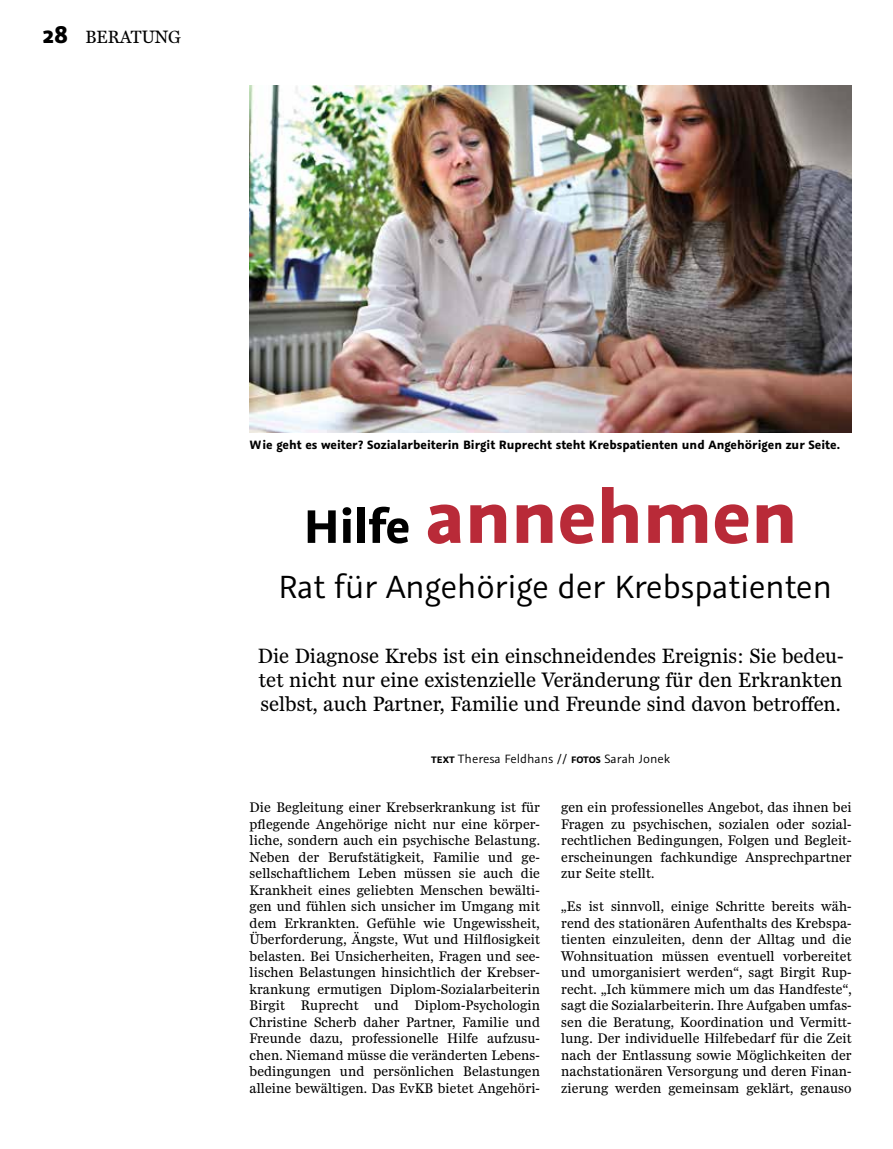
<style>
.page{position:relative;width:893px;height:1149px;background:#fff}
.page>*{position:absolute;margin:0;border:0;box-sizing:border-box;transform-origin:0 0}
.t1{font:700 82.5px "Graublau Sans";letter-spacing:-.01em;color:#b92a38}
.t2{font:36px "Graublau Sans";letter-spacing:-.01em;color:#000}
.t3{font:21px/24px "Miller Daily";color:#000;text-align:justify}
.t4{font:18px "Miller Daily";color:#000}
.t5{font:14.1px/16.5px "Miller Daily";letter-spacing:.01em;color:#000;text-align:justify}
.t6{font:700 13.5px "Graublau Sans";color:#000}
.t7{font:13.5px "Graublau Sans";color:#000}
.s1{font-family:"Graublau Sans";font-weight:700;font-size:27px}
.s2{font-size:52.5px;color:#000}
.s3{font-weight:700;font-size:10.5px}
</style>
<div class="page">
<img style="left:249px;top:85px;width:602px;height:348px">
<p class="t4" style="left:43px;top:27px;width:139px"><span class="s1">28</span> BERATUNG</p>
<p class="t6" style="left:249px;top:436px;width:592px">Wie geht es weiter? Sozialarbeiterin Birgit Ruprecht steht Krebspatienten und Angehörigen zur Seite.</p>
<h1 class="t1" style="left:303px;top:463px;width:495px"><span class="s2">Hilfe</span> annehmen</h1>
<h2 class="t2" style="left:278px;top:564px;width:555px">Rat für Angehörige der Krebspatienten</h2>
<h3 class="t3" style="left:258px;top:644px;width:587px">Die Diagnose Krebs ist ein einschneidendes Ereignis: Sie bedeu&shy;tet nicht nur eine existenzielle Veränderung für den Erkrankten selbst, auch Partner, Familie und Freunde sind davon betroffen.</h3>
<p class="t7" style="left:431px;top:750px;width:153px"><span class="s3">Text</span> Theresa Feldhans // <span class="s3">Foto</span></p>
<p class="t7" style="left:595px;top:750px;width:76px"><span class="s3">s</span> Sarah Jonek</p>
<p class="t5" style="left:249px;top:799px;width:292px">Die Begleitung einer Krebserkrankung ist für pflegende Angehörige nicht nur eine körper&shy;liche, sondern auch ein psychische Belastung.<br>Neben der Berufstätigkeit, Familie und ge&shy;sellschaftlichem Leben müssen sie auch die Krankheit eines geliebten Menschen bewälti&shy;gen und fühlen sich unsicher im Umgang mit dem Erkrankten. Gefühle wie Ungewissheit, Überforderung, Ängste, Wut und Hilflosigkeit belasten. Bei Unsicherheiten, Fragen und see&shy;lischen Belastungen hinsichtlich der Krebser&shy;krankung ermutigen Diplom-Sozialarbeiterin Birgit Ruprecht und Diplom-Psychologin Christine Scherb daher Partner, Familie und Freunde dazu, professionelle Hilfe aufzusu&shy;chen. Niemand müsse die veränderten Lebens&shy;bedingungen und persönlichen Belastungen alleine bewältigen. Das EvKB bietet Angehöri-</p>
<p class="t5" style="left:561px;top:799px;width:292px">gen ein professionelles Angebot, das ihnen bei Fragen zu psychischen, sozialen oder sozial&shy;rechtlichen Bedingungen, Folgen und Begleit&shy;erscheinungen fachkundige Ansprechpartner zur Seite stellt.</p>
<p class="t5" style="left:561px;top:898px;width:292px">„Es ist sinnvoll, einige Schritte bereits wäh&shy;rend des stationären Aufenthalts des Krebspa&shy;tienten einzuleiten, denn der Alltag und die Wohnsituation müssen eventuell vorbereitet und umorganisiert werden“, sagt Birgit Rup&shy;recht. „Ich kümmere mich um das Handfeste“, sagt die Sozialarbeiterin. Ihre Aufgaben umfas&shy;sen die Beratung, Koordination und Vermitt&shy;lung. Der individuelle Hilfebedarf für die Zeit nach der Entlassung sowie Möglichkeiten der nachstationären Versorgung und deren Finan&shy;zierung werden gemeinsam geklärt, genauso</p>
</div>
